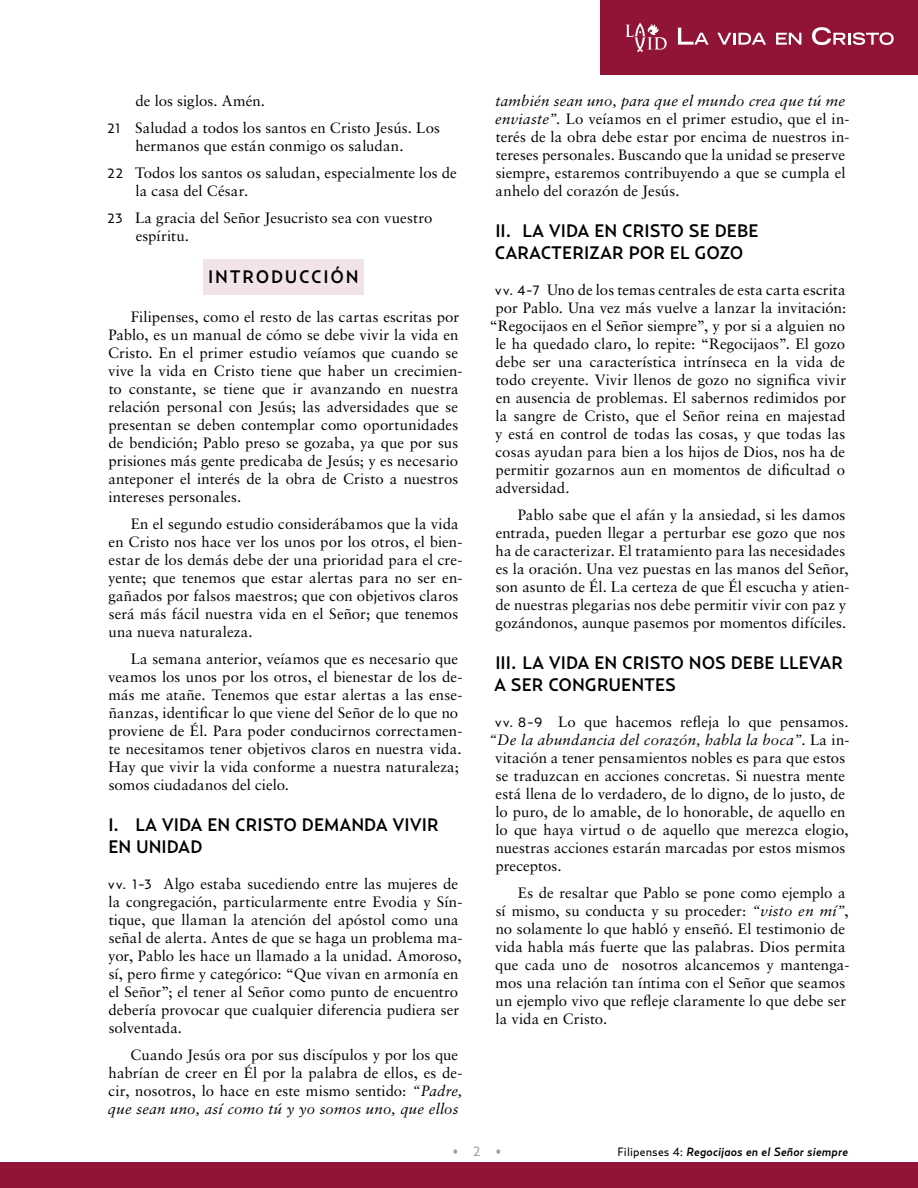
<style>
.page{position:relative;width:918px;height:1188px;background:#fff}
.page>*{position:absolute;margin:0;border:0;box-sizing:border-box;transform-origin:0 0}
.t1{font:500 18px/22.5px "Relay";color:#020203}
.t2{font:500 18px "Relay";letter-spacing:.1em;color:#000}
.t3{font:15px/18px "Sabon";letter-spacing:.005em;color:#020203}
.t4{font:italic 15px "Sabon";letter-spacing:.015em;color:#020203}
.t5{font:13.5px "Relay";color:#9d9d9c}
.t6{font:italic 500 12px "Relay";letter-spacing:.01em;color:#000}
.s1{font-family:"Relay";font-size:13.5px}
.s2{font-style:italic}
.s3{font-style:normal}
.s4{font-weight:400;font-style:normal}
</style>
<div class="page">
<div style="left:203px;top:259px;width:161px;height:36px;background:#f2e3e7"></div>
<div style="left:0;top:1163px;width:918px;height:25px;background:#911436"></div>
<div style="left:600px;top:0;width:318px;height:75px;background:#911436"></div>
<svg style="left:625px;top:23px;width:269px;height:29px"></svg>
<p class="t3" style="left:108px;top:87px;width:334px;line-height:27px;text-indent:28px">de los siglos. Amén.<br><span class="s1">21</span> Saludad a todos los santos en Cristo Jesús. Los</p>
<p class="t3" style="left:108px;top:132px;width:350px;line-height:27px;text-indent:28px">hermanos que están conmigo os saludan.<br><span class="s1">22</span> Todos los santos os saludan, especialmente los de</p>
<p class="t3" style="left:108px;top:177px;width:326px;line-height:27px;text-indent:28px">la casa del César.<br><span class="s1">23</span> La gracia del Señor Jesucristo sea con vuestro</p>
<p class="t3" style="left:136px;top:227px;width:55px">espíritu.</p>
<p class="t2" style="left:208px;top:265px;width:152px">INTRODUCCIÓN</p>
<p class="t3" style="left:108px;top:308px;width:356px;text-indent:23px">Filipenses, como el resto de las cartas escritas por Pablo, es un manual de cómo se debe vivir la vida en Cristo. En el primer estudio veíamos que cuando se vive la vida en Cristo tiene que haber un crecimien&shy;to constante, se tiene que ir avanzando en nuestra relación personal con Jesús; las adversidades que se presentan se deben contemplar como oportunidades de bendición; Pablo preso se gozaba, ya que por sus prisiones más gente predicaba de Jesús; y es necesario anteponer el interés de la obra de Cristo a nuestros intereses personales.</p>
<p class="t3" style="left:108px;top:515px;width:356px;text-indent:23px">En el segundo estudio considerábamos que la vida en Cristo nos hace ver los unos por los otros, el bien&shy;estar de los demás debe der una prioridad para el cre&shy;yente; que tenemos que estar alertas para no ser en&shy;gañados por falsos maestros; que con objetivos claros será más fácil nuestra vida en el Señor; que tenemos una nueva naturaleza.</p>
<p class="t3" style="left:108px;top:650px;width:356px;text-indent:23px">La semana anterior, veíamos que es necesario que veamos los unos por los otros, el bienestar de los de&shy;más me atañe. Tenemos que estar alertas a las ense&shy;ñanzas, identificar lo que viene del Señor de lo que no proviene de Él. Para poder conducirnos correctamen&shy;te necesitamos tener objetivos claros en nuestra vida.<br>Hay que vivir la vida conforme a nuestra naturaleza; somos ciudadanos del cielo.</p>
<p class="t1" style="left:108px;top:813px;width:332px">I. LA VIDA EN CRISTO DEMANDA VIVIR<br>EN UNIDAD</p>
<p class="t3" style="left:108px;top:875px;width:356px"><span class="s1">vv. 1-3</span> Algo estaba sucediendo entre las mujeres de la congregación, particularmente entre Evodia y Sín&shy;tique, que llaman la atención del apóstol como una señal de alerta. Antes de que se haga un problema ma&shy;yor, Pablo les hace un llamado a la unidad. Amoroso, sí, pero firme y categórico: “Que vivan en armonía en el Señor”; el tener al Señor como punto de encuentro debería provocar que cualquier diferencia pudiera ser solventada.</p>
<p class="t3" style="left:108px;top:1046px;width:356px;text-indent:23px">Cuando Jesús ora por sus discípulos y por los que habrían de creer en Él por la palabra de ellos, es de&shy;cir, nosotros, lo hace en este mismo sentido: <span class="s2">“Padre, que sean uno, así como tú y yo somos uno, que ellos</span></p>
<p class="t3" style="left:495px;top:92px;width:356px"><span class="s2">también sean uno, para que el mundo crea que tú me enviaste”.</span> Lo veíamos en el primer estudio, que el in&shy;terés de la obra debe estar por encima de nuestros in&shy;tereses personales. Buscando que la unidad se preserve siempre, estaremos contribuyendo a que se cumpla el anhelo del corazón de Jesús.</p>
<p class="t1" style="left:495px;top:219px;width:265px">II. LA VIDA EN CRISTO SE DEBE<br>CARACTERIZAR POR EL GOZO</p>
<p class="t3" style="left:495px;top:281px;width:352px"><span class="s1">vv. 4-7</span> Uno de los temas centrales de esta carta escrita</p>
<p class="t3" style="left:495px;top:299px;width:352px">por Pablo. Una vez más vuelve a lanzar la invitación:</p>
<p class="t3" style="left:490px;top:317px;width:357px">“Regocijaos en el Señor siempre”, y por si a alguien no</p>
<p class="t3" style="left:495px;top:335px;width:351px">le ha quedado claro, lo repite: “Regocijaos”. El gozo</p>
<p class="t3" style="left:496px;top:353px;width:351px">debe ser una característica intrínseca en la vida de</p>
<p class="t3" style="left:496px;top:371px;width:352px">todo creyente. Vivir llenos de gozo no significa vivir</p>
<p class="t3" style="left:496px;top:389px;width:352px">en ausencia de problemas. El sabernos redimidos por</p>
<p class="t3" style="left:495px;top:407px;width:351px">la sangre de Cristo, que el Señor reina en majestad</p>
<p class="t3" style="left:495px;top:425px;width:352px">y está en control de todas las cosas, y que todas las</p>
<p class="t3" style="left:496px;top:443px;width:351px">cosas ayudan para bien a los hijos de Dios, nos ha de</p>
<p class="t3" style="left:495px;top:461px;width:351px">permitir gozarnos aun en momentos de dificultad o</p>
<p class="t3" style="left:496px;top:479px;width:76px">adversidad.</p>
<p class="t3" style="left:496px;top:506px;width:355px;text-indent:22px">Pablo sabe que el afán y la ansiedad, si les damos entrada, pueden llegar a perturbar ese gozo que nos ha de caracterizar. El tratamiento para las necesidades es la oración. Una vez puestas en las manos del Señor, son asunto de Él. La certeza de que Él escucha y atien&shy;de nuestras plegarias nos debe permitir vivir con paz y gozándonos, aunque pasemos por momentos difíciles.</p>
<p class="t1" style="left:494px;top:651px;width:351px">III. LA VIDA EN CRISTO NOS DEBE LLEVAR<br>A SER CONGRUENTES</p>
<p class="t3" style="left:495px;top:713px;width:355px"><span class="s1">vv. 8-9</span> Lo que hacemos refleja lo que pensamos.</p>
<p class="t4" style="left:489px;top:731px;width:362px">“De la abundancia del corazón, habla la boca”<span class="s3">. La in-</span></p>
<p class="t3" style="left:495px;top:749px;width:352px">vitación a tener pensamientos nobles es para que estos</p>
<p class="t3" style="left:496px;top:767px;width:351px">se traduzcan en acciones concretas. Si nuestra mente</p>
<p class="t3" style="left:496px;top:785px;width:351px">está llena de lo verdadero, de lo digno, de lo justo, de</p>
<p class="t3" style="left:495px;top:803px;width:351px">lo puro, de lo amable, de lo honorable, de aquello en</p>
<p class="t3" style="left:495px;top:821px;width:355px">lo que haya virtud o de aquello que merezca elogio,</p>
<p class="t3" style="left:496px;top:839px;width:351px">nuestras acciones estarán marcadas por estos mismos</p>
<p class="t3" style="left:495px;top:857px;width:68px">preceptos.</p>
<p class="t3" style="left:495px;top:884px;width:356px;text-indent:23px">Es de resaltar que Pablo se pone como ejemplo a sí mismo, su conducta y su proceder: <span class="s2">“visto en mí”</span>, no solamente lo que habló y enseñó. El testimonio de vida habla más fuerte que las palabras. Dios permita que cada uno de nosotros alcancemos y mantenga&shy;mos una relación tan íntima con el Señor que seamos un ejemplo vivo que refleje claramente lo que debe ser la vida en Cristo.</p>
<p class="t5" style="left:452px;top:1143px;width:51px">• 2 •</p>
<p class="t6" style="left:617px;top:1144px;width:232px"><span class="s4">Filipenses 4:</span> Regocijaos en el Señor siempre</p>
</div>
